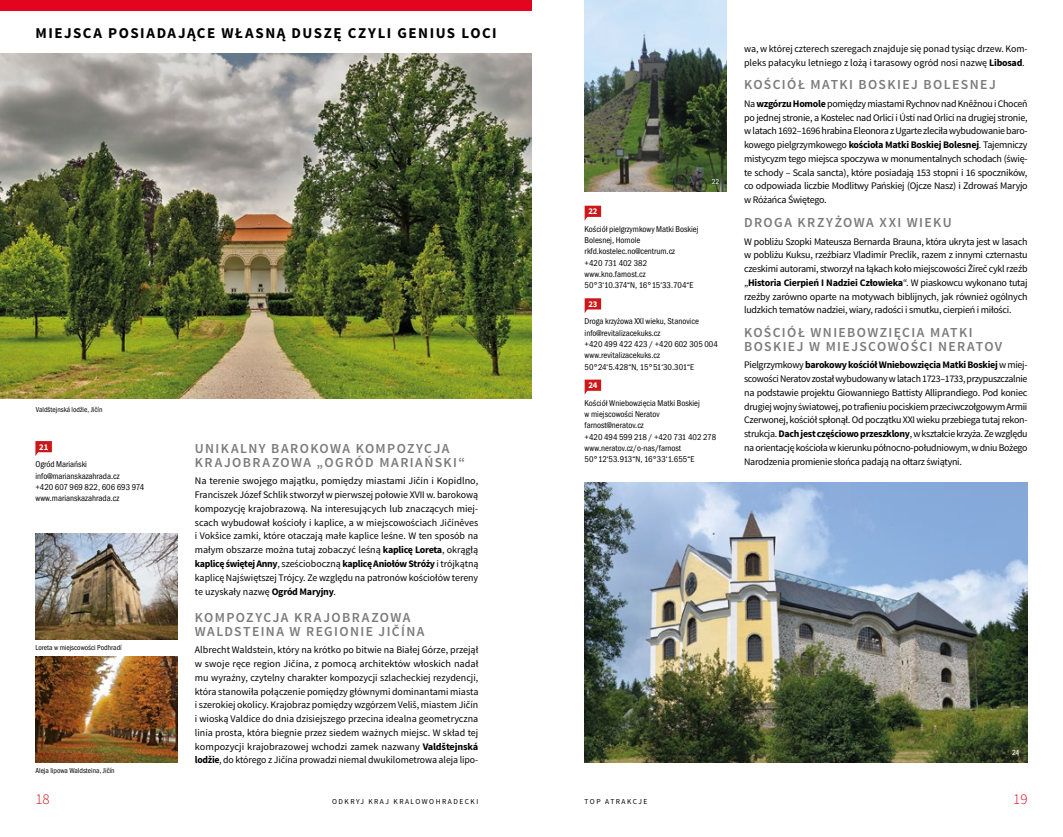
<style>
.page{position:relative;width:1063px;height:837px;background:#fff}
.page>*{position:absolute;margin:0;border:0;box-sizing:border-box;transform-origin:0 0}
.t1{font:700 15px "Source Sans Pro";letter-spacing:.1em;color:#000}
.t2{font:300 15px "Source Sans Pro";color:#cd171a}
.t3{font:300 15px "Source Sans Pro";color:#e30520}
.t4{font:600 13.75px/13.8px "Source Sans Pro";letter-spacing:.1em;color:#7c7b7b}
.t5{font:10px/13.8px "Source Sans Pro";letter-spacing:-.015em;color:#000;text-align:justify}
.t6{font:condensed 8.75px/11.2px "Franklin Gothic ITCTOT";color:#000}
.t7{font:700 8.75px "Source Sans Pro";color:#fff}
.t8{font:condensed 7.5px "Franklin Gothic ITCTOT";color:#000}
.t9{font:7.5px "Source Sans Pro";letter-spacing:.2em;color:#000}
.t10{font:condensed 7.5px "Franklin Gothic ITCTOT";color:#fff}
.s1{font-weight:700}
</style>
<div class="page">
<img style="left:585px;top:482px;width:443px;height:280px">
<img style="left:585px;top:0;width:141px;height:191px">
<svg style="left:585px;top:206px;width:16px;height:14px"></svg>
<svg style="left:585px;top:298px;width:16px;height:15px"></svg>
<svg style="left:585px;top:379px;width:16px;height:15px"></svg>
<img style="left:35px;top:533px;width:142px;height:106px">
<div style="left:0;top:0;width:531px;height:11px;background:#e30520"></div>
<img style="left:0;top:54px;width:531px;height:345px">
<img style="left:35px;top:656px;width:142px;height:106px">
<svg style="left:35px;top:441px;width:17px;height:15px"></svg>
<h1 class="t1" style="left:35px;top:23px;width:463px">MIEJSCA POSIADAJĄCE WŁASNĄ DUSZĘ CZYLI GENIUS LOCI</h1>
<p class="t8" style="left:36px;top:405px;width:68px">Valdštejnská lodžie, Jičín</p>
<p class="t7" style="left:39px;top:441px;width:11px">21</p>
<p class="t6" style="left:35px;top:459px;width:110px">Ogród Mariański info@marianskazahrada.cz<br>+420 607 969 822, 606 693 974 www.marianskazahrada.cz</p>
<p class="t8" style="left:35px;top:643px;width:88px">Loreta w miejscowości Podhradí</p>
<p class="t8" style="left:35px;top:765px;width:81px">Aleja lipowa Waldsteina, Jičín</p>
<h2 class="t4" style="left:195px;top:442px;width:272px">UNIKALNY BAROKOWA KOMPOZYCJA<br>KRAJOBRAZOWA „OGRÓD MARIAŃSKI“</h2>
<p class="t5" style="left:195px;top:474px;width:285px">Na terenie swojego majątku, pomiędzy miastami Jičín i Kopidlno, Franciszek Józef Schlik stworzył w pierwszej połowie XVII w. barokową kompozycję krajobrazową. Na interesujących lub znaczących miej&shy;scach wybudował kościoły i kaplice, a w miejscowościach Jičíněves i Vokšice zamki, które otaczają małe kaplice leśne. W ten sposób na małym obszarze można tutaj zobaczyć leśną <span class="s1">kaplicę Loreta</span>, okrągłą <span class="s1">kaplicę świętej Anny</span>, sześcioboczną <span class="s1">kaplicę Aniołów Stróży</span> i trójkątną kaplicę Najświętszej Trójcy. Ze względu na patronów kościołów tereny te uzyskały nazwę <span class="s1">Ogród Maryjny</span>.</p>
<h2 class="t4" style="left:195px;top:610px;width:231px">KOMPOZYCJA KRAJOBRAZOWA<br>WALDSTEINA W REGIONIE JIČÍNA</h2>
<p class="t5" style="left:195px;top:643px;width:285px">Albrecht Waldstein, który na krótko po bitwie na Białej Górze, przejął w swoje ręce region Jičína, z pomocą architektów włoskich nadał mu wyraźny, czytelny charakter kompozycji szlacheckiej rezydencji, która stanowiła połączenie pomiędzy głównymi dominantami miasta i szerokiej okolicy. Krajobraz pomiędzy wzgórzem Veliš, miastem Jičín i wioską Valdice do dnia dzisiejszego przecina idealna geometryczna linia prosta, która biegnie przez siedem ważnych miejsc. W skład tej kompozycji krajobrazowej wchodzi zamek nazwany <span class="s1">Valdštejnská lodžie</span>, do którego z Jičína prowadzi niemal dwukilometrowa aleja lipo-</p>
<p class="t10" style="left:712px;top:178px;width:9px">22</p>
<p class="t7" style="left:588px;top:205px;width:11px">22</p>
<p class="t6" style="left:585px;top:223px;width:116px">Kościół pielgrzymkowy Matki Boskiej<br>Bolesnej, Homole rkfd.kostelec.no@centrum.cz<br>+420 731 402 382 www.kno.farnost.cz<br>50°3‘10.374“N, 16°15‘33.704“E</p>
<p class="t7" style="left:588px;top:298px;width:11px">23</p>
<p class="t6" style="left:585px;top:316px;width:135px">Droga krzyżowa XXI wieku, Stanovice info@revitalizacekuks.cz<br>+420 499 422 423 / +420 602 305 004 www.revitalizacekuks.cz<br>50°24‘5.428“N, 15°51‘30.301“E</p>
<p class="t7" style="left:588px;top:379px;width:11px">24</p>
<p class="t6" style="left:585px;top:397px;width:133px">Kościół Wniebowzięcia Matki Boskiej<br>w miejscowości Neratov farnost@neratov.cz<br>+420 494 599 218 / +420 731 402 278 www.neratov.cz/o-nas/farnost<br>50°12‘53.913“N, 16°33‘1.655“E</p>
<p class="t5" style="left:744px;top:42px;width:285px">wa, w której czterech szeregach znajduje się ponad tysiąc drzew. Kom&shy;pleks pałacyku letniego z lożą i tarasowy ogród nosi nazwę <span class="s1">Libosad</span>.</p>
<h2 class="t4" style="left:744px;top:78px;width:253px">KOŚCIÓŁ MATKI BOSKIEJ BOLESNEJ</h2>
<p class="t5" style="left:744px;top:97px;width:285px">Na <span class="s1">wzgórzu Homole</span> pomiędzy miastami Rychnov nad Kněžnou i Choceň po jednej stronie, a Kostelec nad Orlicí i Ústí nad Orlicí na drugiej stronie, w latach 1692–1696 hrabina Eleonora z Ugarte zleciła wybudowanie baro&shy;kowego pielgrzymkowego <span class="s1">kościoła Matki Boskiej Bolesnej</span>. Tajemniczy mistycyzm tego miejsca spoczywa w monumentalnych schodach (świę&shy;te schody – Scala sancta), które posiadają 153 stopni i 16 spoczników, co odpowiada liczbie Modlitwy Pańskiej (Ojcze Nasz) i Zdrowaś Maryjo w Różańca Świętego.</p>
<h2 class="t4" style="left:744px;top:216px;width:209px">DROGA KRZYŻOWA XXI WIEKU</h2>
<p class="t5" style="left:744px;top:234px;width:285px">W pobliżu Szopki Mateusza Bernarda Brauna, która ukryta jest w lasach w pobliżu Kuksu, rzeźbiarz Vladimír Preclík, razem z innymi czternastu czeskimi autorami, stworzył na łąkach koło miejscowości Žíreč cykl rzeźb „<span class="s1">Historia Cierpień I Nadziei Człowieka</span>“. W piaskowcu wykonano tutaj rzeźby zarówno oparte na motywach biblijnych, jak również ogólnych ludzkich tematów nadziei, wiary, radości i smutku, cierpień i miłości.</p>
<h2 class="t4" style="left:744px;top:326px;width:260px">KOŚCIÓŁ WNIEBOWZIĘCIA MATKI<br>BOSKIEJ W MIEJSCOWOŚCI NERATOV</h2>
<p class="t5" style="left:744px;top:358px;width:285px">Pielgrzymkowy <span class="s1">barokowy kościół Wniebowzięcia Matki Boskiej</span> w miej&shy;scowości Neratov został wybudowany w latach 1723–1733, przypuszczalnie na podstawie projektu Giowanniego Battisty Alliprandiego. Pod koniec drugiej wojny światowej, po trafieniu pociskiem przeciwczołgowym Armii Czerwonej, kościół spłonął. Od początku XXI wieku przebiega tutaj rekon&shy;strukcja. <span class="s1">Dach jest częściowo przeszklony</span>, w kształcie krzyża. Ze względu na orientację kościoła w kierunku północno-południowym, w dniu Bożego Narodzenia promienie słońca padają na ołtarz świątyni.</p>
<p class="t10" style="left:1012px;top:748px;width:9px">24</p>
<h1 class="t2" style="left:35px;top:789px;width:16px">18</h1>
<p class="t9" style="left:332px;top:796px;width:148px">ODKRYJ KRAJ KRALOWOHRADECKI</p>
<p class="t9" style="left:585px;top:796px;width:64px">TOP ATRAKCJE</p>
<h1 class="t3" style="left:1013px;top:789px;width:16px">19</h1>
</div>
